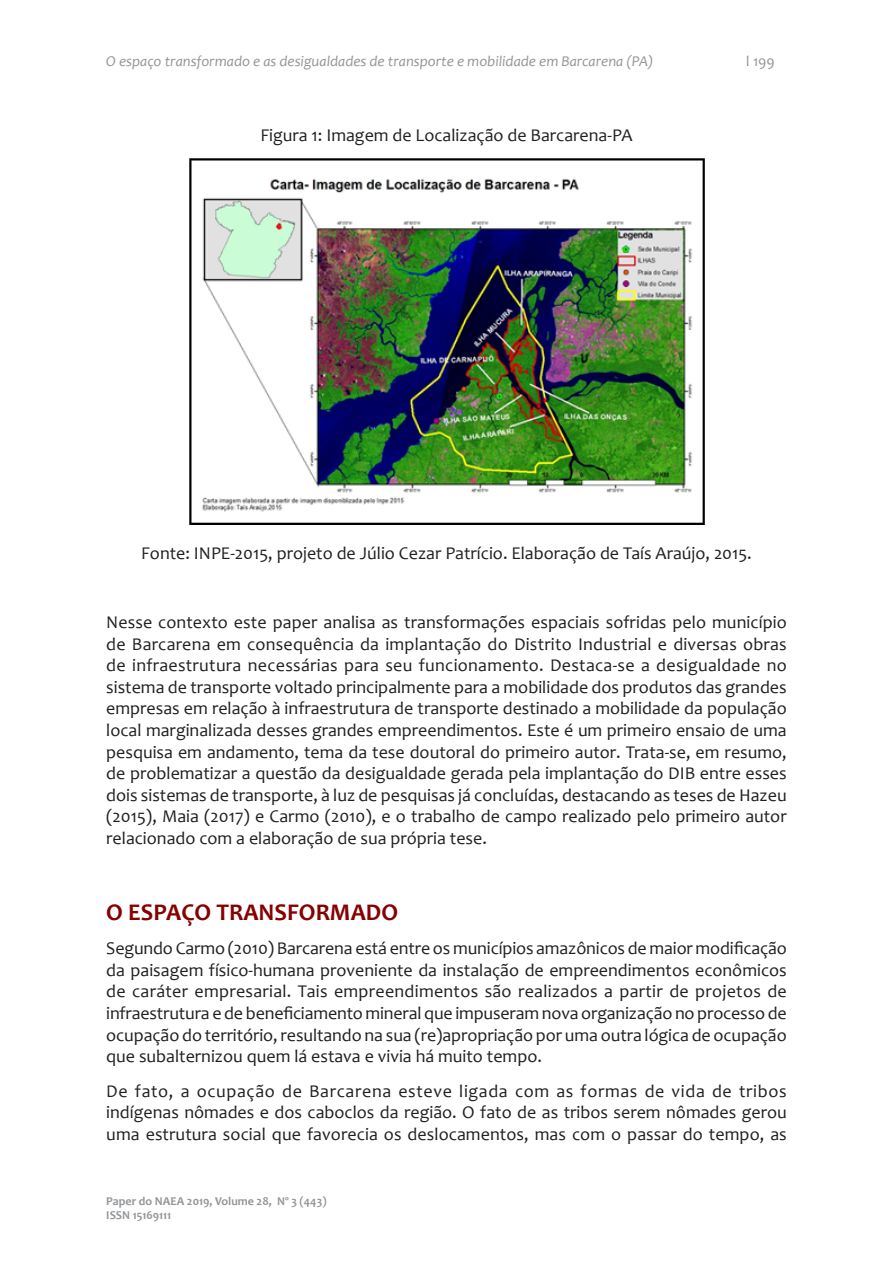
<style>
.page{position:relative;width:893px;height:1263px;background:#fff}
.page>*{position:absolute;margin:0;border:0;box-sizing:border-box;transform-origin:0 0}
.topico{font:700 24px "Candara";color:#860101}
.topico-2{font:18px/21.6px "Candara";color:#231f20;text-align:justify}
.t1{font:italic 15px "Candara";color:#939598}
.t2{font:15px "Candara";color:#939598}
.t3{font:700 12px/14.4px "Candara";color:#939598}
</style>
<div class="page">
<img style="left:189px;top:158px;width:516px;height:367px">
<p class="t1" style="left:106px;top:52px;width:549px">O espaço transformado e as desigualdades de transporte e mobilidade em Barcarena (PA)</p>
<p class="t2" style="left:746px;top:52px;width:30px">l 199</p>
<p class="topico-2" style="left:260px;top:124px;width:374px">Figura 1: Imagem de Localização de Barcarena-PA</p>
<p class="topico-2" style="left:141px;top:542px;width:612px">Fonte: INPE-2015, projeto de Júlio Cezar Patrício. Elaboração de Taís Araújo, 2015.</p>
<p class="topico-2" style="left:106px;top:611px;width:682px">Nesse contexto este paper analisa as transformações espaciais sofridas pelo município de Barcarena em consequência da implantação do Distrito Industrial e diversas obras de infraestrutura necessárias para seu funcionamento. Destaca-se a desigualdade no sistema de transporte voltado principalmente para a mobilidade dos produtos das grandes empresas em relação à infraestrutura de transporte destinado a mobilidade da população local marginalizada desses grandes empreendimentos. Este é um primeiro ensaio de uma pesquisa em andamento, tema da tese doutoral do primeiro autor. Trata-se, em resumo, de problematizar a questão da desigualdade gerada pela implantação do DIB entre esses dois sistemas de transporte, à luz de pesquisas já concluídas, destacando as teses de Hazeu (2015), Maia (2017) e Carmo (2010), e o trabalho de campo realizado pelo primeiro autor relacionado com a elaboração de sua própria tese.</p>
<p class="topico" style="left:106px;top:897px;width:293px">O ESPAÇO TRANSFORMADO</p>
<p class="topico-2" style="left:106px;top:937px;width:682px">Segundo Carmo (2010) Barcarena está entre os municípios amazônicos de maior modificação da paisagem físico-humana proveniente da instalação de empreendimentos econômicos de caráter empresarial. Tais empreendimentos são realizados a partir de projetos de infraestrutura e de beneficiamento mineral que impuseram nova organização no processo de ocupação do território, resultando na sua (re)apropriação por uma outra lógica de ocupação que subalternizou quem lá estava e vivia há muito tempo.</p>
<p class="topico-2" style="left:106px;top:1080px;width:682px">De fato, a ocupação de Barcarena esteve ligada com as formas de vida de tribos indígenas nômades e dos caboclos da região. O fato de as tribos serem nômades gerou uma estrutura social que favorecia os deslocamentos, mas com o passar do tempo, as</p>
<p class="t3" style="left:106px;top:1193px;width:222px">Paper do NAEA 2019, Volume 28, Nº 3 (443)<br>ISSN 15169111</p>
</div>
